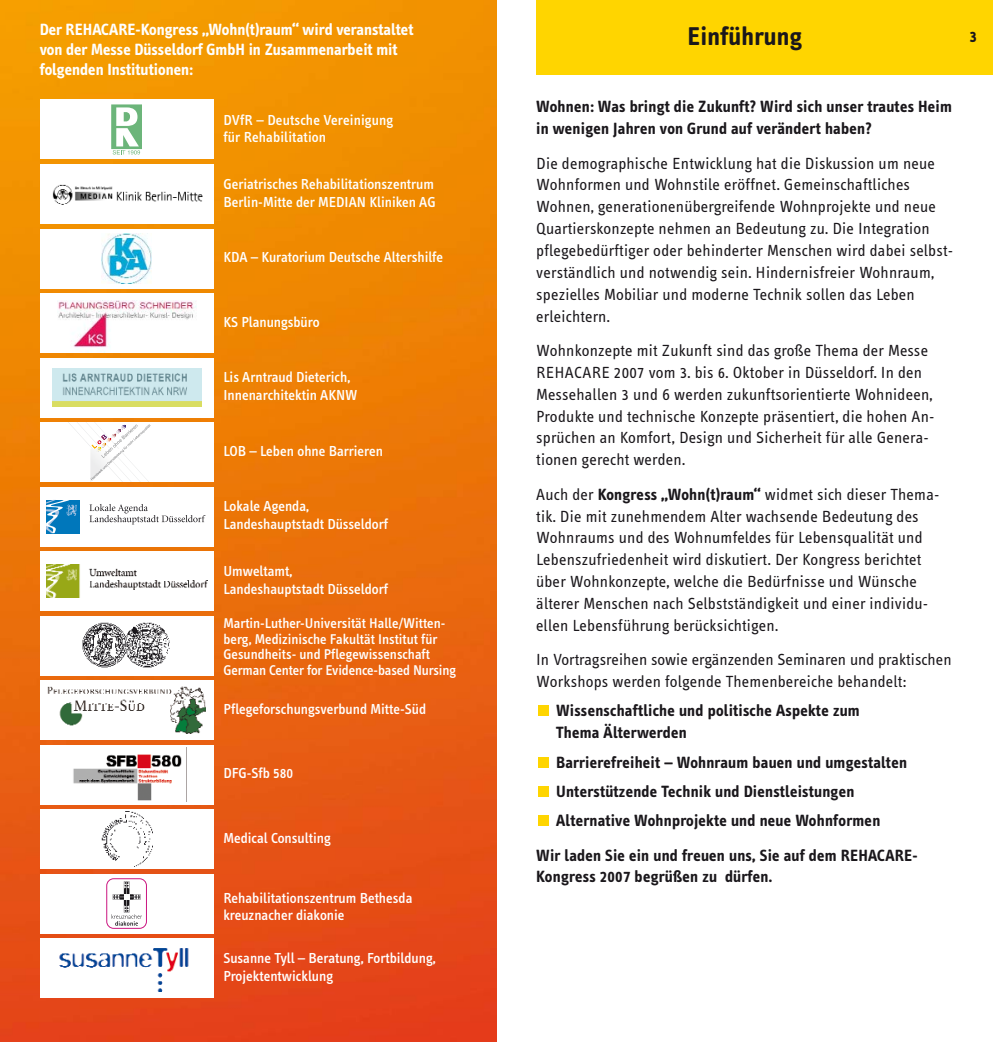
<style>
.page{position:relative;width:993px;height:1042px;background:#fff}
.page>*{position:absolute;margin:0;border:0;box-sizing:border-box;transform-origin:0 0}
.t1{font:700 26.25px "Info Text";letter-spacing:.01em;color:#1a171b}
.t2{font:16.62px/21.9px "Info Text";letter-spacing:.015em;color:#1a171b}
.t3{font:700 16.62px/21.9px "Info Text";letter-spacing:.015em;color:#1a171b}
.t4{font:700 16.62px/19.9px "Info Text";color:#fff}
.t5{font:16.62px "Info Text Bold Caps";color:#1a171b}
.t6{font:500 14.88px/17.8px "Info Text";color:#fff}
.t7{font:500 14.53px/15.8px "Info Text";color:#fff}
.s1{font-family:"Info Text Medium Caps";font-weight:400}
.s2{font-family:"Info Text Normal Caps"}
.s3{font-weight:700}
.s4{font-family:"Info Text Bold Caps";font-weight:400}
</style>
<div class="page">
<img style="left:0;top:0;width:496px;height:1042px">
<div style="left:537px;top:815px;width:11px;height:11px;background:#ffd500"></div>
<div style="left:537px;top:786px;width:11px;height:11px;background:#ffd500"></div>
<div style="left:537px;top:757px;width:11px;height:10px;background:#ffd500"></div>
<div style="left:537px;top:705px;width:11px;height:11px;background:#ffd500"></div>
<div style="left:536px;top:0;width:456px;height:75px;background:#ffd500"></div>
<div style="left:40px;top:100px;width:173px;height:59px;background:#fff"></div>
<svg style="left:111px;top:104px;width:31px;height:50px"></svg>
<div style="left:40px;top:164px;width:173px;height:60px;background:#fff"></div>
<img style="left:52px;top:184px;width:151px;height:21px">
<div style="left:40px;top:229px;width:173px;height:59px;background:#fff"></div>
<img style="left:101px;top:233px;width:51px;height:51px">
<div style="left:40px;top:293px;width:173px;height:60px;background:#fff"></div>
<img style="left:57px;top:300px;width:139px;height:53px">
<div style="left:40px;top:358px;width:173px;height:59px;background:#fff"></div>
<img style="left:52px;top:368px;width:149px;height:38px">
<div style="left:40px;top:422px;width:173px;height:60px;background:#fff"></div>
<svg style="left:68px;top:422px;width:83px;height:60px"></svg>
<div style="left:40px;top:487px;width:173px;height:59px;background:#fff"></div>
<svg style="left:89px;top:504px;width:116px;height:20px"></svg>
<div style="left:46px;top:500px;width:33px;height:33px;background:#07b"></div>
<svg style="left:46px;top:500px;width:31px;height:33px"></svg>
<div style="left:40px;top:551px;width:173px;height:60px;background:#fff"></div>
<img style="left:46px;top:564px;width:161px;height:33px">
<div style="left:40px;top:616px;width:173px;height:59px;background:#fff"></div>
<img style="left:82px;top:622px;width:88px;height:46px">
<div style="left:40px;top:680px;width:173px;height:60px;background:#fff"></div>
<img style="left:47px;top:686px;width:159px;height:47px">
<div style="left:40px;top:745px;width:173px;height:59px;background:#fff"></div>
<img style="left:73px;top:754px;width:109px;height:47px">
<div style="left:40px;top:809px;width:173px;height:60px;background:#fff"></div>
<img style="left:101px;top:812px;width:51px;height:54px">
<div style="left:40px;top:874px;width:173px;height:59px;background:#fff"></div>
<div style="left:106px;top:878px;width:41px;height:51px;border:1px solid #cb1681;border-radius:7px"></div>
<svg style="left:112px;top:881px;width:30px;height:45px"></svg>
<div style="left:40px;top:938px;width:173px;height:60px;background:#fff"></div>
<img style="left:59px;top:948px;width:130px;height:44px">
<p class="t4" style="left:40px;top:21px;width:375px">Der REHACARE-Kongress „Wohn(t)raum“ wird veranstaltet von der Messe Düsseldorf GmbH in Zusammenarbeit mit folgenden Institutionen:</p>
<p class="t6" style="left:223px;top:112px;width:171px">DVfR – Deutsche Vereinigung für Rehabilitation</p>
<p class="t6" style="left:223px;top:176px;width:214px">Geriatrisches Rehabilitationszentrum<br>Berlin-Mitte der MEDIAN Kliniken AG</p>
<p class="t6" style="left:223px;top:249px;width:221px">KDA – Kuratorium Deutsche Altershilfe</p>
<p class="t6" style="left:223px;top:314px;width:98px">KS Planungsbüro</p>
<p class="t6" style="left:223px;top:369px;width:136px">Lis Arntraud Dieterich,<br>Innenarchitektin AKNW</p>
<p class="t6" style="left:223px;top:443px;width:161px">LOB – Leben ohne Barrieren</p>
<p class="t6" style="left:223px;top:498px;width:166px">Lokale Agenda,<br>Landeshauptstadt Düsseldorf</p>
<p class="t6" style="left:223px;top:563px;width:166px">Umweltamt,<br>Landeshauptstadt Düsseldorf</p>
<p class="t7" style="left:223px;top:616px;width:234px">Martin-Luther-Universität Halle/Witten&shy;berg, Medizinische Fakultät Institut für Gesundheits- und Pflegewissenschaft German Center for Evidence-based Nursing</p>
<p class="t6" style="left:223px;top:701px;width:204px">Pflegeforschungsverbund Mitte-Süd</p>
<p class="t6" style="left:223px;top:765px;width:71px">DFG-Sfb <span class="s1">580</span></p>
<p class="t6" style="left:223px;top:830px;width:109px">Medical Consulting</p>
<p class="t6" style="left:223px;top:889px;width:190px">Rehabilitationszentrum Bethesda kreuznacher diakonie</p>
<p class="t6" style="left:223px;top:950px;width:214px">Susanne Tyll – Beratung, Fortbildung,<br>Projektentwicklung</p>
<h1 class="t1" style="left:687px;top:26px;width:116px">Einführung</h1>
<p class="t5" style="left:969px;top:27px;width:9px">3</p>
<p class="t3" style="left:536px;top:97px;width:417px">Wohnen: Was bringt die Zukunft? Wird sich unser trautes Heim in wenigen Jahren von Grund auf verändert haben?</p>
<p class="t2" style="left:536px;top:153px;width:418px">Die demographische Entwicklung hat die Diskussion um neue Wohnformen und Wohnstile eröffnet. Gemeinschaftliches Wohnen, generationenübergreifende Wohnprojekte und neue Quartierskonzepte nehmen an Bedeutung zu. Die Integration pflegebedürftiger oder behinderter Menschen wird dabei selbst&shy;verständlich und notwendig sein. Hindernisfreier Wohnraum, spezielles Mobiliar und moderne Technik sollen das Leben erleichtern.</p>
<p class="t2" style="left:536px;top:340px;width:400px">Wohnkonzepte mit Zukunft sind das große Thema der Messe REHACARE <span class="s2">2007</span> vom <span class="s2">3</span>. bis <span class="s2">6</span>. Oktober in Düsseldorf. In den Messehallen <span class="s2">3</span> und 6 werden zukunftsorientierte Wohnideen, Produkte und technische Konzepte präsentiert, die hohen An&shy;sprüchen an Komfort, Design und Sicherheit für alle Genera&shy;tionen gerecht werden.</p>
<p class="t2" style="left:536px;top:484px;width:404px">Auch der <span class="s3">Kongress „Wohn(t)raum“</span> widmet sich dieser Thema&shy;tik. Die mit zunehmendem Alter wachsende Bedeutung des Wohnraums und des Wohnumfeldes für Lebensqualität und Lebenszufriedenheit wird diskutiert. Der Kongress berichtet über Wohnkonzepte, welche die Bedürfnisse und Wünsche älterer Menschen nach Selbstständigkeit und einer individu&shy;ellen Lebensführung berücksichtigen.</p>
<p class="t2" style="left:536px;top:650px;width:417px">In Vortragsreihen sowie ergänzenden Seminaren und praktischen<br>Workshops werden folgende Themenbereiche behandelt:</p>
<p class="t3" style="left:556px;top:701px;width:305px">Wissenschaftliche und politische Aspekte zum<br>Thema Älterwerden</p>
<p class="t3" style="left:556px;top:748px;width:352px;line-height:29.4px">Barrierefreiheit – Wohnraum bauen und umgestalten<br>Unterstützende Technik und Dienstleistungen<br>Alternative Wohnprojekte und neue Wohnformen</p>
<p class="t3" style="left:536px;top:845px;width:383px">Wir laden Sie ein und freuen uns, Sie auf dem REHACARE-<br>Kongress <span class="s4">2007</span> begrüßen zu dürfen.</p>
</div>
